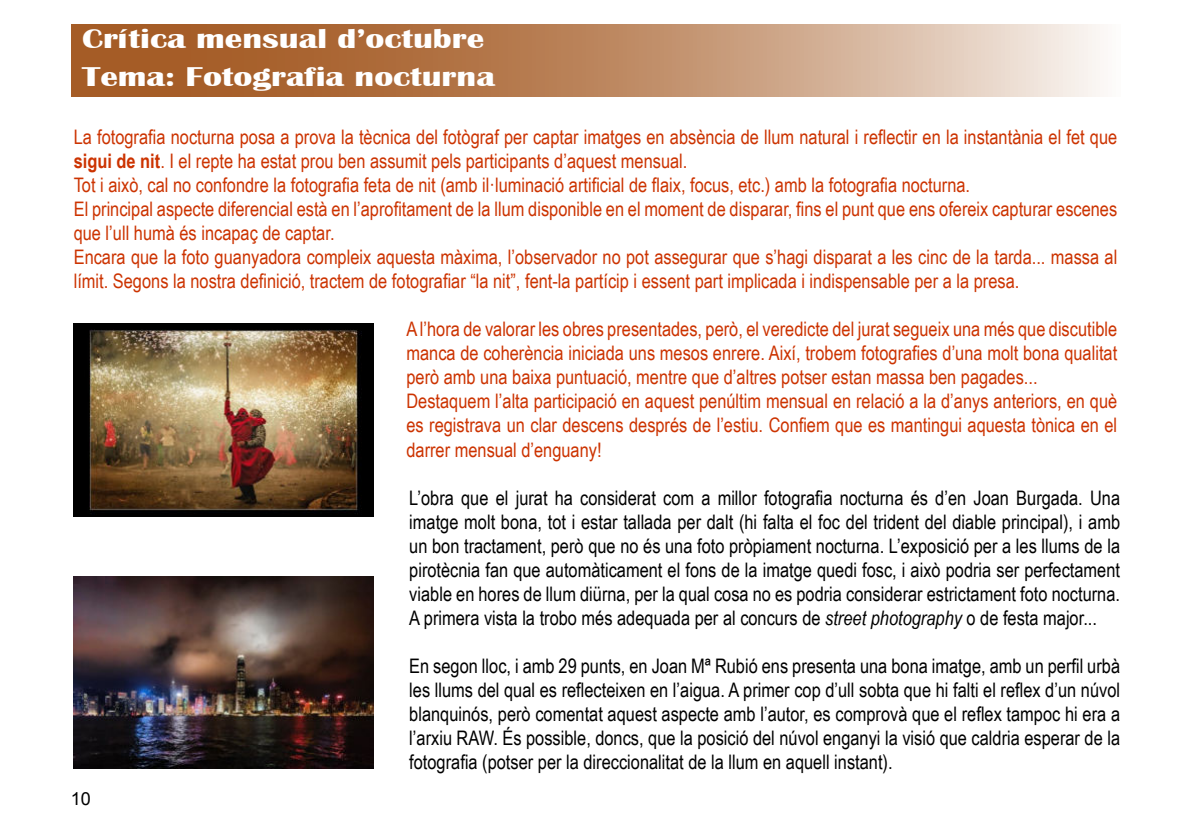
<style>
.page{position:relative;width:1191px;height:840px;background:#fff}
.page>*{position:absolute;margin:0;border:0;box-sizing:border-box;transform-origin:0 0}
.t1{font:700 28px/38px "Britannic";color:#fff;scale:1.25 1}
.t2{font:20px/24px "Arial Narrow";color:#c30}
.t3{font:20px/24px "Arial Narrow";color:#000;text-align:justify}
.t4{font:18px "Arial";color:#000}
.s1{font-weight:700}
.s2{font-style:italic}
</style>
<div class="page">
<svg style="left:71px;top:24px;width:1029px;height:72px;background:#c18f6b"></svg>
<img style="left:74px;top:576px;width:300px;height:191px">
<img style="left:74px;top:324px;width:300px;height:192px">
<h1 class="t1" style="left:82px;top:22px;width:331px">Crítica mensual d’octubre<br>Tema: Fotografia nocturna</h1>
<p class="t2" style="left:74px;top:124px;width:1045px">La fotografia nocturna posa a prova la tècnica del fotògraf per captar imatges en absència de llum natural i reflectir en la instantània el fet que <span class="s1">sigui de nit</span>. I el repte ha estat prou ben assumit pels participants d’aquest mensual.<br>Tot i això, cal no confondre la fotografia feta de nit (amb il·luminació artificial de flaix, focus, etc.) amb la fotografia nocturna.<br>El principal aspecte diferencial està en l’aprofitament de la llum disponible en el moment de disparar, fins el punt que ens ofereix capturar escenes que l’ull humà és incapaç de captar.<br>Encara que la foto guanyadora compleix aquesta màxima, l’observador no pot assegurar que s’hagi disparat a les cinc de la tarda... massa al límit. Segons la nostra definició, tractem de fotografiar “la nit”, fent-la partícip i essent part implicada i indispensable per a la presa.</p>
<p class="t2" style="left:406px;top:316px;width:712px">A l’hora de valorar les obres presentades, però, el veredicte del jurat segueix una més que discutible manca de coherència iniciada uns mesos enrere. Així, trobem fotografies d’una molt bona qualitat però amb una baixa puntuació, mentre que d’altres potser estan massa ben pagades...<br>Destaquem l’alta participació en aquest penúltim mensual en relació a la d’anys anteriors, en què es registrava un clar descens després de l’estiu. Confiem que es mantingui aquesta tònica en el darrer mensual d’enguany!</p>
<p class="t4" style="left:71px;top:786px;width:22px">10</p>
<p class="t3" style="left:409px;top:484px;width:712px">L’obra que el jurat ha considerat com a millor fotografia nocturna és d’en Joan Burgada. Una imatge molt bona, tot i estar tallada per dalt (hi falta el foc del trident del diable principal), i amb un bon tractament, però que no és una foto pròpiament nocturna. L’exposició per a les llums de la pirotècnia fan que automàticament el fons de la imatge quedi fosc, i això podria ser perfectament viable en hores de llum diürna, per la qual cosa no es podria considerar estrictament foto nocturna.<br>A primera vista la trobo més adequada per al concurs de <span class="s2">street photography</span> o de festa major...</p>
<p class="t3" style="left:409px;top:652px;width:712px">En segon lloc, i amb 29 punts, en Joan Mª Rubió ens presenta una bona imatge, amb un perfil urbà les llums del qual es reflecteixen en l’aigua. A primer cop d’ull sobta que hi falti el reflex d’un núvol blanquinós, però comentat aquest aspecte amb l’autor, es comprovà que el reflex tampoc hi era a l’arxiu RAW. És possible, doncs, que la posició del núvol enganyi la visió que caldria esperar de la fotografia (potser per la direccionalitat de la llum en aquell instant).</p>
</div>
